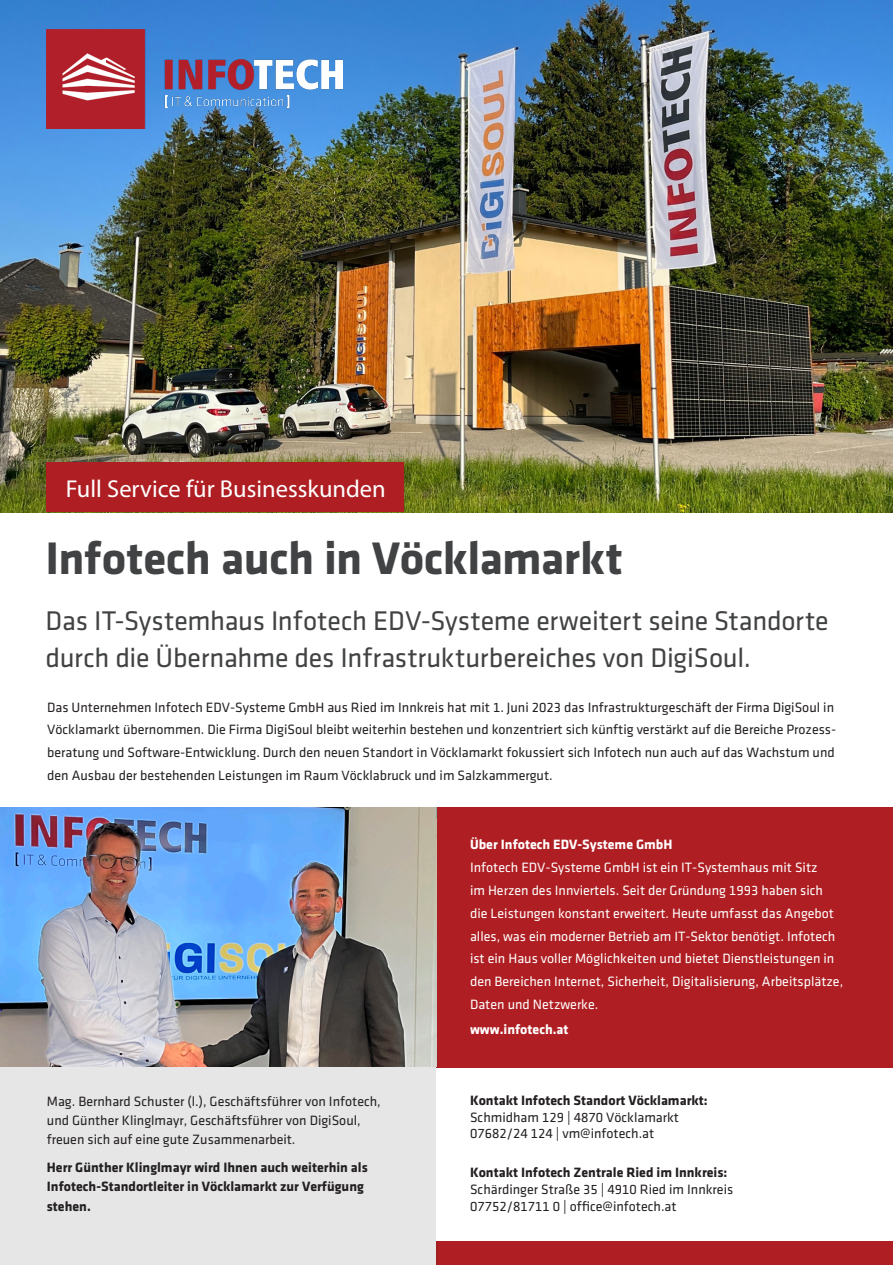
<style>
.page{position:relative;width:893px;height:1265px;background:#fff}
.page>*{position:absolute;margin:0;border:0;box-sizing:border-box;transform-origin:0 0}
.t1{font:700 47.25px "Klavika";letter-spacing:-.01em;color:#414243}
.t2{font:28px/36.8px "Klavika Regular TF";letter-spacing:-.005em;color:#414243}
.t3{font:24.5px "Myriad Pro";color:#fff}
.t4{font:14px/22.8px "Klavika Regular TF";color:#231f20}
.t5{font:14px/22.8px "Klavika Regular TF";color:#fff}
.t6{font:700 14px/19.2px "Klavika";color:#231f20}
.t7{font:700 14px "Klavika";color:#fff}
</style>
<div class="page">
<div style="left:436px;top:807px;width:457px;height:458px;background:#af1e22"></div>
<div style="left:0;top:1050px;width:438px;height:215px;background:#e6e6e6"></div>
<div style="left:437px;top:1068px;width:456px;height:172px;background:#fff"></div>
<img style="left:0;top:0;width:893px;height:512px">
<img style="left:47px;top:30px;width:295px;height:98px">
<div style="left:46px;top:463px;width:357px;height:49px;background:#af1e22"></div>
<img style="left:0;top:807px;width:436px;height:260px">
<p class="t3" style="left:66px;top:473px;width:321px">Full Service für Businesskunden</p>
<p class="t1" style="left:46px;top:532px;width:579px">Infotech auch in Vöcklamarkt</p>
<p class="t2" style="left:46px;top:603px;width:785px">Das IT-Systemhaus Infotech EDV-Systeme erweitert seine Standorte durch die Übernahme des Infrastrukturbereiches von DigiSoul.</p>
<p class="t4" style="left:47px;top:696px;width:790px">Das Unternehmen Infotech EDV-Systeme GmbH aus Ried im Innkreis hat mit 1. Juni 2023 das Infrastrukturgeschäft der Firma DigiSoul in Vöcklamarkt übernommen. Die Firma DigiSoul bleibt weiterhin bestehen und konzentriert sich künftig verstärkt auf die Bereiche Prozess&shy;beratung und Software-Entwicklung. Durch den neuen Standort in Vöcklamarkt fokussiert sich Infotech nun auch auf das Wachstum und den Ausbau der bestehenden Leistungen im Raum Vöcklabruck und im Salzkammergut.</p>
<p class="t4" style="left:47px;top:1092px;width:335px;line-height:19.2px">Mag. Bernhard Schuster (l.), Geschäftsführer von Infotech, und Günther Klinglmayr, Geschäftsführer von DigiSoul, freuen sich auf eine gute Zusammenarbeit.</p>
<p class="t6" style="left:47px;top:1158px;width:322px">Herr Günther Klinglmayr wird Ihnen auch weiterhin als<br>Infotech-Standortleiter in Vöcklamarkt zur Verfügung stehen.</p>
<p class="t7" style="left:470px;top:837px;width:204px">Über Infotech EDV-Systeme GmbH</p>
<p class="t5" style="left:470px;top:856px;width:375px">Infotech EDV-Systeme GmbH ist ein IT-Systemhaus mit Sitz<br>im Herzen des Innviertels. Seit der Gründung 1993 haben sich die Leistungen konstant erweitert. Heute umfasst das Angebot alles, was ein moderner Betrieb am IT-Sektor benötigt. Infotech ist ein Haus voller Möglichkeiten und bietet Dienstleistungen in den Bereichen Internet, Sicherheit, Digitalisierung, Arbeitsplätze, Daten und Netzwerke.</p>
<p class="t7" style="left:470px;top:1022px;width:100px">www.infotech.at</p>
<p class="t6" style="left:470px;top:1090px;width:239px">Kontakt Infotech Standort Vöcklamarkt:</p>
<p class="t4" style="left:470px;top:1106px;width:211px">Schmidham 129 | 4870 Vöcklamarkt</p>
<p class="t4" style="left:470px;top:1123px;width:186px">07682/24 124 | vm@infotech.at</p>
<p class="t6" style="left:470px;top:1163px;width:259px">Kontakt Infotech Zentrale Ried im Innkreis:</p>
<p class="t4" style="left:470px;top:1178px;width:265px">Schärdinger Straße 35 | 4910 Ried im Innkreis</p>
<p class="t4" style="left:470px;top:1195px;width:208px">07752/81711 0 | office@infotech.at</p>
</div>
